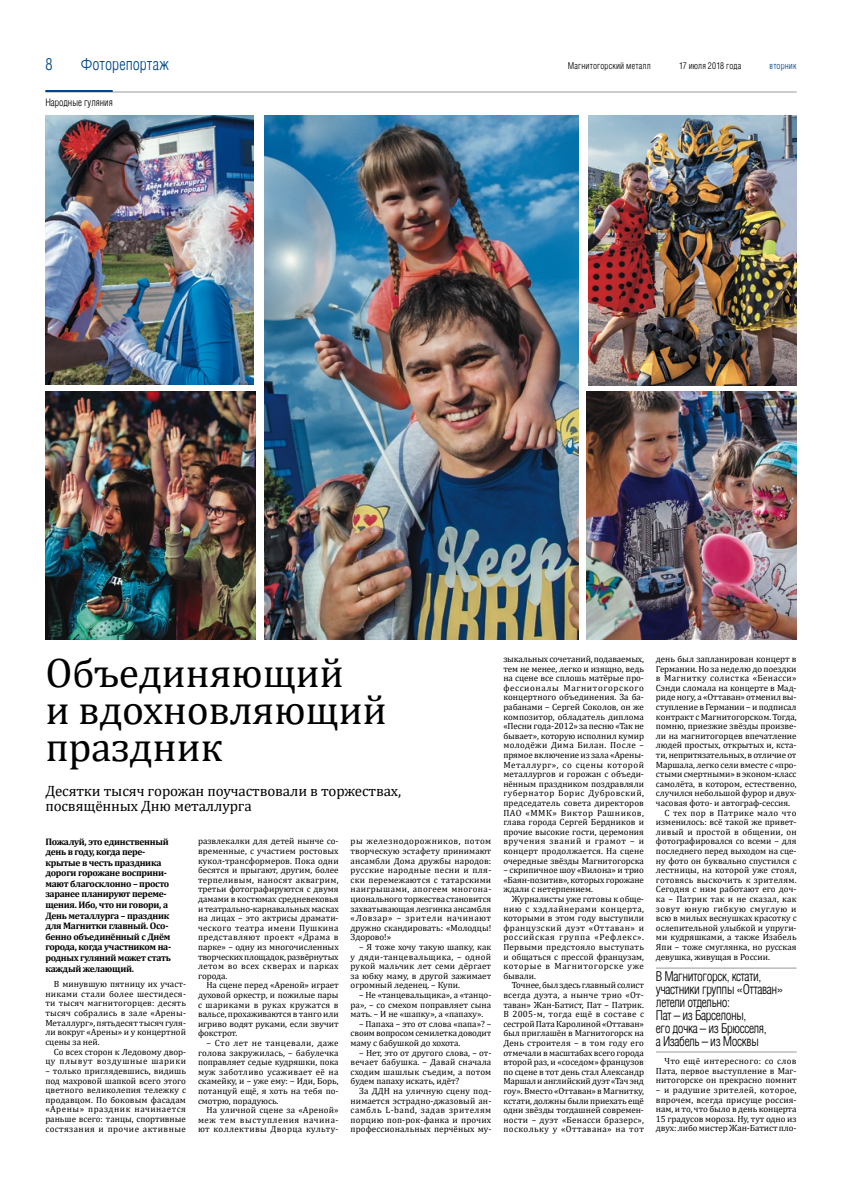
<style>
.page{position:relative;width:842px;height:1191px;background:#fff}
.page>*{position:absolute;margin:0;border:0;box-sizing:border-box;transform-origin:0 0}
.t1{font:41.5px/37.2px "Cambria";letter-spacing:-.01em;color:#000}
.t2{font:300 condensed 16px "AG Letterica";color:#00488b}
.t3{font:15px/15px "Cambria";letter-spacing:-.01em;color:#000}
.t4{font:300 condensed 13px/13px "AG Letterica";letter-spacing:-.03em;color:#000}
.t5{font:300 condensed 10px "AG Letterica";color:#000}
.t6{font:700 9.5px/10.6px "Cambria";letter-spacing:-.03em;color:#000}
.t7{font:9px/9.6px "Cambria";letter-spacing:-.005em;color:#000;text-align:justify}
.t8{font:9px/9.7px "Cambria";letter-spacing:.025em;color:#000;text-align:right}
.t9{font:300 condensed 9px "AG Letterica";letter-spacing:.015em;color:#000}
.t10{font:9px "Cambria";letter-spacing:.02em;color:#000}
.t11{font:9px "Cambria";letter-spacing:.035em;color:#000}
.t12{font:9px "Cambria";letter-spacing:.015em;color:#000}
.t13{font:9px "Cambria";letter-spacing:.05em;color:#000}
.t14{font:9px "Cambria";letter-spacing:.03em;color:#000}
.t15{font:300 condensed 9px "AG Letterica";letter-spacing:.015em;color:#00488b}
</style>
<div class="page">
<hr style="left:45px;top:92px;width:752px;height:1px;background:#999">
<hr style="left:45px;top:90px;width:68px;height:2px;background:#00488b">
<hr style="left:656px;top:968px;width:141px;height:1px;background:#999">
<hr style="left:656px;top:1052px;width:141px;height:1px;background:#999">
<img style="left:587px;top:392px;width:210px;height:247px">
<img style="left:45px;top:392px;width:210px;height:247px">
<img style="left:588px;top:115px;width:208px;height:270px">
<img style="left:45px;top:115px;width:209px;height:269px">
<img style="left:265px;top:115px;width:313px;height:524px">
<h2 class="t2" style="left:45px;top:55px;width:9px">8</h2>
<h2 class="t2" style="left:81px;top:55px;width:90px">Фоторепортаж</h2>
<p class="t9" style="left:568px;top:61px;width:84px">Магнитогорский металл</p>
<p class="t9" style="left:679px;top:61px;width:64px">17 июля 2018 года</p>
<p class="t15" style="left:770px;top:61px;width:28px">вторник</p>
<p class="t5" style="left:45px;top:97px;width:69px">Народные гуляния</p>
<h1 class="t1" style="left:45px;top:654px;width:343px">Объединяющий<br>и вдохновляющий праздник</h1>
<h3 class="t3" style="left:45px;top:783px;width:357px">Десятки тысяч горожан поучаствовали в торжествах, посвящённых Дню металлурга</h3>
<p class="t6" style="left:45px;top:836px;width:127px">Пожалуй, это единственный день в году, когда пере&shy;крытые в честь праздника дороги горожане восприни&shy;мают благосклонно – просто заранее планируют переме&shy;щения. Ибо, что ни говори, а<br>День металлурга – праздник для Магнитки главный. Осо&shy;бенно объединённый с Днём города, когда участником на&shy;родных гуляний может стать каждый желающий.</p>
<p class="t7" style="left:45px;top:979px;width:142px;text-indent:9px">В минувшую пятницу их участ&shy;никами стали более шестидеся&shy;ти тысяч магнитогорцев: десять тысяч собрались в зале «Арены-Металлург», пятьдесят тысяч гуля&shy;ли вокруг «Арены» и у концертной сцены за ней.</p>
<p class="t8" style="left:45px;top:1047px;width:142px">Со всех сторон к Ледовому двор&shy;цу плывут воздушные шарики</p>
<p class="t7" style="left:45px;top:1066px;width:142px">– только приглядевшись, видишь под махровой шапкой всего этого цветного великолепия тележку с продавцом. По боковым фасадам «Арены» праздник начинается раньше всего: танцы, спортивные состязания и прочие активные</p>
<p class="t7" style="left:198px;top:836px;width:142px">развлекалки для детей нынче со&shy;временные, с участием ростовых кукол-трансформеров. Пока одни бесятся и прыгают, другим, более терпеливым, наносят аквагрим, третьи фотографируются с двумя дамами в костюмах средневековья и театрально-карнавальных масках на лицах – это актрисы драмати&shy;ческого театра имени Пушкина представляют проект «Драма в парке» – одну из многочисленных творческих площадок, развёрнутых летом во всех скверах и парках города.</p>
<p class="t7" style="left:198px;top:980px;width:142px;text-indent:8px">На сцене перед «Ареной» играет духовой оркестр, и пожилые пары с шариками в руках кружатся в вальсе, прохаживаются в танго или игриво водят руками, если звучит фокстрот.</p>
<p class="t7" style="left:198px;top:1038px;width:142px;text-indent:8px">– Сто лет не танцевали, даже голова закружилась, – бабулечка поправляет седые кудряшки, пока муж заботливо усаживает её на скамейку, и – уже ему: – Иди, Борь, потанцуй ещё, я хоть на тебя по&shy;смотрю, порадуюсь.</p>
<p class="t7" style="left:198px;top:1105px;width:142px;text-indent:8px">На уличной сцене за «Ареной» меж тем выступления начина&shy;ют коллективы Дворца культу-</p>
<p class="t7" style="left:351px;top:836px;width:142px">ры железнодорожников, потом творческую эстафету принимают ансамбли Дома дружбы народов: русские народные песни и пля&shy;ски перемежаются с татарскими наигрышами, апогеем многона&shy;ционального торжества становится захватывающая лезгинка ансамбля «Ловзар» – зрители начинают дружно скандировать: «Молодцы!<br>Здорово!»</p>
<p class="t7" style="left:351px;top:942px;width:142px;text-indent:8px">– Я тоже хочу такую шапку, как у дяди-танцевальщика, – одной рукой мальчик лет семи дёргает за юбку маму, в другой зажимает огромный леденец. – Купи.</p>
<p class="t7" style="left:351px;top:990px;width:142px;text-indent:8px">– Не «танцевальщика», а «танцо&shy;ра», – со смехом поправляет сына мать. – И не «шапку», а «папаху».</p>
<p class="t7" style="left:351px;top:1019px;width:142px;text-indent:8px">– Папаха – это от слова «папа»? – своим вопросом семилетка доводит маму с бабушкой до хохота.</p>
<p class="t7" style="left:351px;top:1048px;width:142px;text-indent:8px">– Нет, это от другого слова, – от&shy;вечает бабушка. – Давай сначала сходим шашлык съедим, а потом будем папаху искать, идёт?</p>
<p class="t7" style="left:351px;top:1086px;width:142px;text-indent:8px">За ДДН на уличную сцену под&shy;нимается эстрадно-джазовый ан&shy;самбль L-band, задав зрителям порцию поп-рок-фанка и прочих профессиональных перчёных му-</p>
<p class="t7" style="left:503px;top:654px;width:142px">зыкальных сочетаний, подаваемых, тем не менее, легко и изящно, ведь на сцене все сплошь матёрые про&shy;фессионалы Магнитогорского концертного объединения. За ба&shy;рабанами – Сергей Соколов, он же композитор, обладатель диплома «Песни года-2012» за песню «Так не бывает», которую исполнил кумир молодёжи Дима Билан. После – прямое включение из зала «Арены-Металлург», со сцены которой металлургов и горожан с объеди&shy;нённым праздником поздравляли губернатор Борис Дубровский, председатель совета директоров ПАО «ММК» Виктор Рашников, глава города Сергей Бердников и прочие высокие гости, церемония вручения званий и грамот – и концерт продолжается. На сцене очередные звёзды Магнитогорска</p>
<p class="t7" style="left:503px;top:865px;width:142px">– скрипичное шоу «Вилона» и трио «Баян-позитив», которых горожане ждали с нетерпением.</p>
<p class="t7" style="left:503px;top:894px;width:142px;text-indent:8px">Журналисты уже готовы к обще&shy;нию с хэдлайнерами концерта, которыми в этом году выступили французский дуэт «Оттаван» и российская группа «Рефлекс».<br>Первыми предстояло выступать и общаться с прессой французам, которые в Магнитогорске уже бывали.</p>
<p class="t7" style="left:503px;top:980px;width:142px;text-indent:8px">Точнее, был здесь главный солист всегда дуэта, а нынче трио «От&shy;таван» Жан-Батист, Пат – Патрик.<br>В 2005-м, тогда ещё в составе с сестрой Пата Каролиной «Оттаван» был приглашён в Магнитогорск на День строителя – в том году его отмечали в масштабах всего города второй раз, и «соседом» французов по сцене в тот день стал Александр Маршал и английский дуэт «Тач энд гоу». Вместо «Оттаван» в Магнитку, кстати, должны были приехать ещё одни звёзды тогдашней современ&shy;ности – дуэт «Бенасси бразерс», поскольку у «Оттавана» на тот</p>
<p class="t7" style="left:656px;top:654px;width:142px">день был запланирован концерт в</p>
<p class="t7" style="left:656px;top:664px;width:142px">Германии. Но за неделю до поездки</p>
<p class="t11" style="left:656px;top:673px;width:142px">в Магнитку солистка «Бенасси»</p>
<p class="t7" style="left:656px;top:683px;width:142px">Сэнди сломала на концерте в Мад-</p>
<p class="t7" style="left:656px;top:692px;width:142px">риде ногу, а «Оттаван» отменил вы-</p>
<p class="t7" style="left:656px;top:702px;width:142px">ступление в Германии – и подписал</p>
<p class="t7" style="left:656px;top:712px;width:142px">контракт с Магнитогорском. Тогда,</p>
<p class="t7" style="left:656px;top:721px;width:142px">помню, приезжие звёзды произве-</p>
<p class="t7" style="left:656px;top:731px;width:142px">ли на магнитогорцев впечатление</p>
<p class="t7" style="left:656px;top:740px;width:142px">людей простых, открытых и, кста-</p>
<p class="t7" style="left:656px;top:750px;width:142px">ти, непритязательных, в отличие от</p>
<p class="t7" style="left:656px;top:760px;width:142px">Маршала, легко сели вместе с «про-</p>
<p class="t7" style="left:656px;top:769px;width:142px">стыми смертными» в эконом-класс</p>
<p class="t7" style="left:656px;top:779px;width:142px">самолёта, в котором, естественно,</p>
<p class="t7" style="left:656px;top:788px;width:142px">случился небольшой фурор и двух-</p>
<p class="t7" style="left:656px;top:798px;width:136px">часовая фото- и автограф-сессия.</p>
<p class="t14" style="left:664px;top:807px;width:134px">С тех пор в Патрике мало что</p>
<p class="t7" style="left:656px;top:817px;width:142px">изменилось: всё такой же привет-</p>
<p class="t8" style="left:656px;top:827px;width:142px">ливый и простой в общении, он</p>
<p class="t7" style="left:656px;top:836px;width:142px">фотографировался со всеми – для</p>
<p class="t7" style="left:656px;top:846px;width:142px">последнего перед выходом на сце-</p>
<p class="t7" style="left:656px;top:856px;width:142px">ну фото он буквально спустился с</p>
<p class="t7" style="left:656px;top:865px;width:142px">лестницы, на которой уже стоял,</p>
<p class="t10" style="left:656px;top:874px;width:142px">готовясь выскочить к зрителям.</p>
<p class="t7" style="left:656px;top:884px;width:142px">Сегодня с ним работают его доч-</p>
<p class="t12" style="left:656px;top:894px;width:142px">ка – Патрик так и не сказал, как</p>
<p class="t13" style="left:656px;top:903px;width:142px">зовут юную гибкую смуглую и</p>
<p class="t7" style="left:656px;top:913px;width:142px">всю в милых веснушках красотку с</p>
<p class="t7" style="left:656px;top:923px;width:142px">ослепительной улыбкой и упруги-</p>
<p class="t7" style="left:656px;top:932px;width:142px">ми кудряшками, а также Изабель</p>
<p class="t7" style="left:656px;top:942px;width:142px">Япи – тоже смуглянка, но русская</p>
<p class="t7" style="left:656px;top:952px;width:115px">девушка, живущая в России.</p>
<h3 class="t4" style="left:656px;top:970px;width:129px">В Магнитогорск, кстати, участники группы «Оттаван» летели отдельно:<br>Пат – из Барселоны,<br>его дочка – из Брюсселя,<br>а Изабель – из Москвы</h3>
<p class="t7" style="left:656px;top:1056px;width:142px;text-indent:8px">Что ещё интересного: со слов Пата, первое выступление в Маг&shy;нитогорске он прекрасно помнит</p>
<p class="t7" style="left:656px;top:1085px;width:142px">– и радушие зрителей, которое, впрочем, всегда присуще россия&shy;нам, и то, что было в день концерта 15 градусов мороза. Ну, тут одно из двух: либо мистер Жан-Батист пло-</p>
</div>
